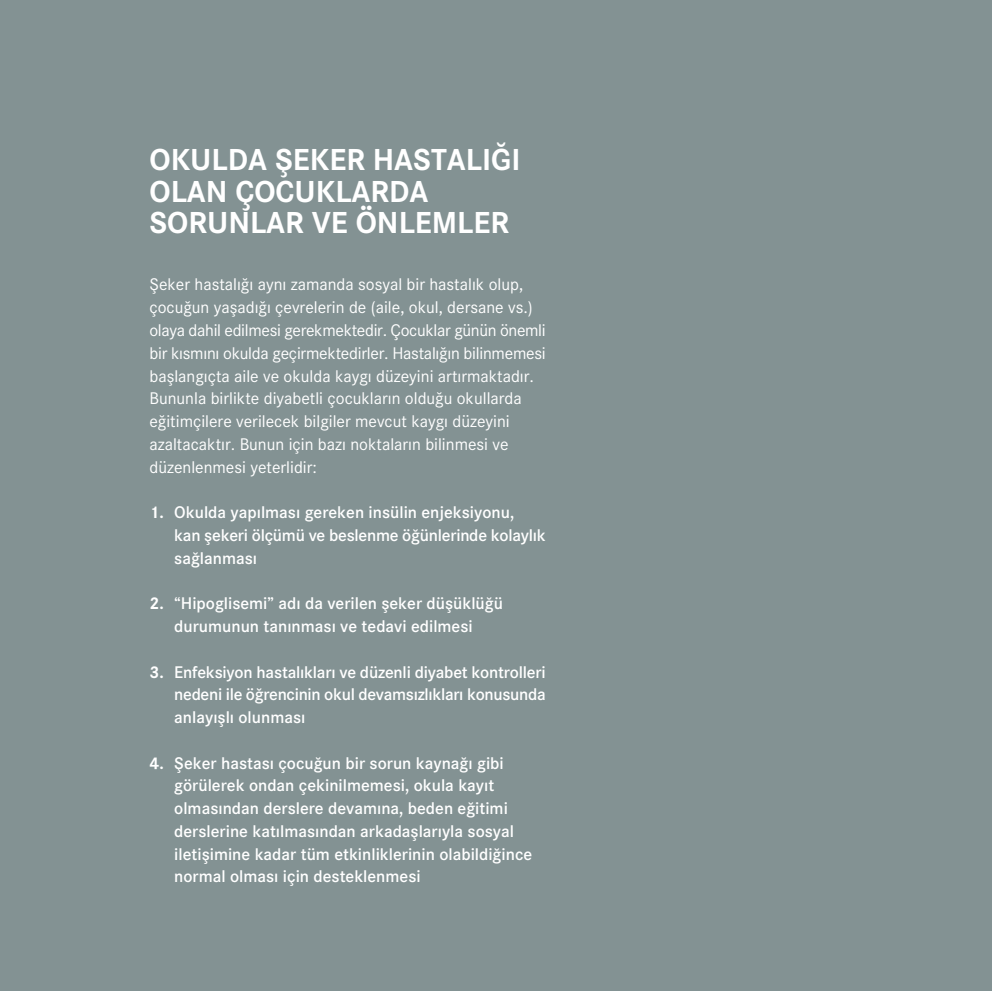
<style>
.page{position:relative;width:992px;height:991px;background:#fff}
.page>*{position:absolute;margin:0;border:0;box-sizing:border-box;transform-origin:0 0}
.t1{font:700 31.5px/31.5px "Corporate S";color:#fff}
.t2{font:600 17.5px/22.8px "Corporate S";color:#fff}
.t3{font:17.5px/22.8px "Corporate S";color:#fff}
.s1{font-weight:700}
</style>
<div class="page">
<div style="left:0;top:0;width:991px;height:990px;background:#839293"></div>
<h1 class="t1" style="left:149px;top:145px;width:372px">OKULDA ŞEKER HASTALIĞI<br>OLAN ÇOCUKLARDA<br>SORUNLAR VE ÖNLEMLER</h1>
<p class="t3" style="left:149px;top:273px;width:397px">Şeker hastalığı aynı zamanda sosyal bir hastalık olup, çocuğun yaşadığı çevrelerin de (aile, okul, dersane vs.) olaya dahil edilmesi gerekmektedir. Çocuklar günün önemli bir kısmını okulda geçirmektedirler. Hastalığın bilinmemesi başlangıçta aile ve okulda kaygı düzeyini artırmaktadır.<br>Bununla birlikte diyabetli çocukların olduğu okullarda eğitimçilere verilecek bilgiler mevcut kaygı düzeyini azaltacaktır. Bunun için bazı noktaların bilinmesi ve düzenlenmesi yeterlidir:</p>
<p class="t2" style="left:174px;top:502px;width:373px;text-indent:-25px"><span class="s1">1.</span> Okulda yapılması gereken insülin enjeksiyonu,<br>kan şekeri ölçümü ve beslenme öğünlerinde kolaylık sağlanması</p>
<p class="t2" style="left:149px;top:593px;width:355px;text-align:center"><span class="s1">2.</span> “Hipoglisemi” adı da verilen şeker düşüklüğü durumunun tanınması ve tedavi edilmesi</p>
<p class="t2" style="left:174px;top:662px;width:373px;text-align:justify;text-indent:-25px"><span class="s1">3.</span> Enfeksiyon hastalıkları ve düzenli diyabet kontrolleri nedeni ile öğrencinin okul devamsızlıkları konusunda anlayışlı olunması</p>
<p class="t2" style="left:174px;top:753px;width:359px;text-indent:-25px"><span class="s1">4.</span> Şeker hastası çocuğun bir sorun kaynağı gibi görülerek ondan çekinilmemesi, okula kayıt olmasından derslere devamına, beden eğitimi derslerine katılmasından arkadaşlarıyla sosyal iletişimine kadar tüm etkinliklerinin olabildiğince normal olması için desteklenmesi</p>
</div>
